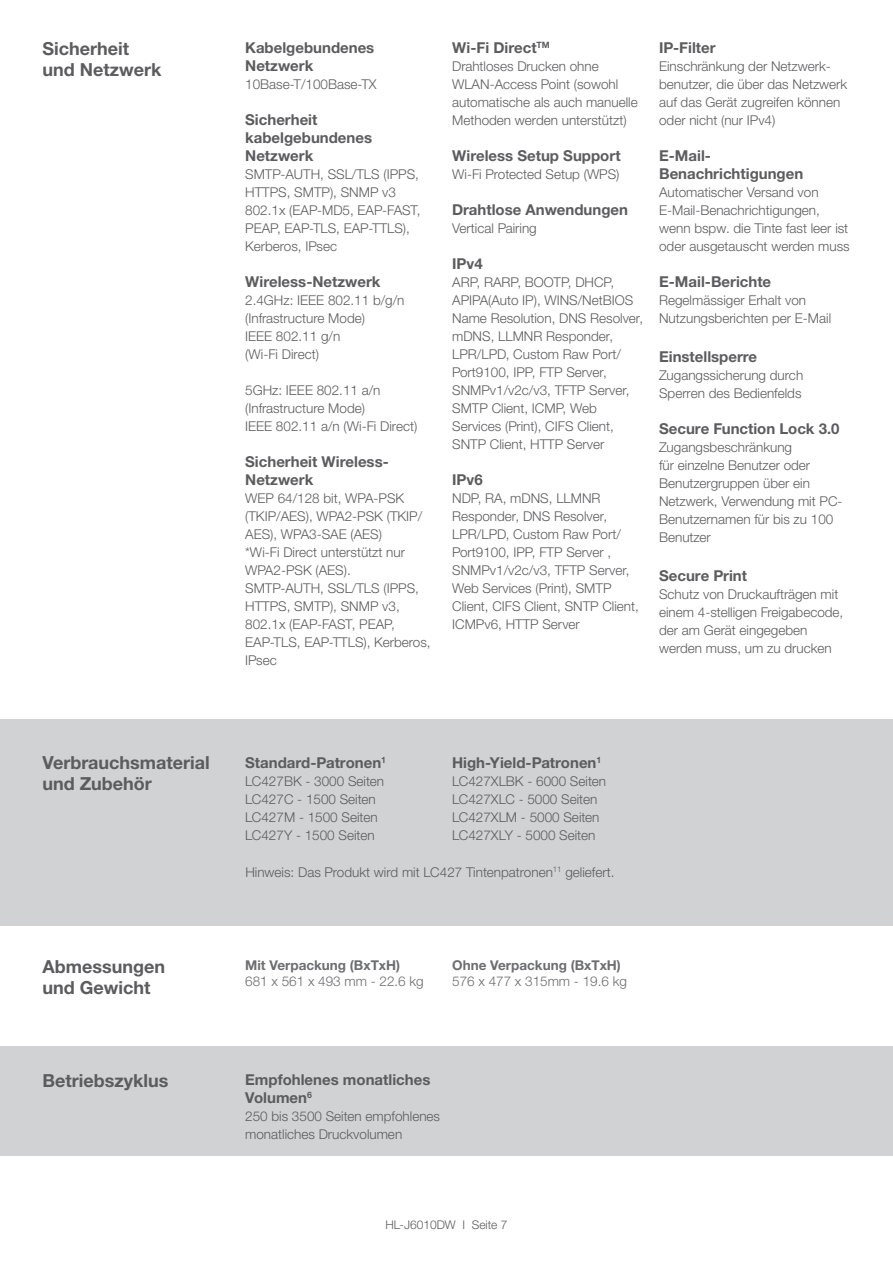
<style>
.page{position:relative;width:893px;height:1263px;background:#fff}
.page>*{position:absolute;margin:0;border:0;box-sizing:border-box;transform-origin:0 0}
.t1{font:700 18px/21px "Helvetica Neue LTW1 G";color:#5c5c5f}
.t2{font:700 15px/18px "Helvetica Neue LTW1 G";color:#5c5c5f}
.t3{font:300 13.5px/18px "Helvetica Neue LTW1 G";color:#5c5c5f}
.t4{font:700 13.5px "Helvetica Neue LTW1 G";color:#6c6d70}
.t5{font:300 13.5px "Helvetica Neue LTW1 G";color:#6c6d70}
.t6{font:300 12px "Helvetica Neue LTW1 G";color:#5c5c5f}
</style>
<div class="page">
<div style="left:0;top:1046px;width:893px;height:110px;background:#d1d2d4"></div>
<div style="left:0;top:719px;width:893px;height:206px;background:#d1d2d4"></div>
<h1 class="t1" style="left:43px;top:38px;width:121px">Sicherheit und Netzwerk</h1>
<p class="t2" style="left:245px;top:39px;width:131px">Kabelgebundenes<br>Netzwerk</p>
<p class="t3" style="left:245px;top:75px;width:133px">10Base-T/100Base-TX</p>
<p class="t2" style="left:245px;top:111px;width:128px">Sicherheit kabelgebundenes<br>Netzwerk</p>
<p class="t3" style="left:245px;top:165px;width:177px">SMTP-AUTH, SSL/TLS (IPPS,<br>HTTPS, SMTP), SNMP v3<br>802.1x (EAP-MD5, EAP-FAST,<br>PEAP, EAP-TLS, EAP-TTLS),<br>Kerberos, IPsec</p>
<p class="t2" style="left:245px;top:273px;width:137px">Wireless-Netzwerk</p>
<p class="t3" style="left:245px;top:291px;width:161px">2.4GHz: IEEE 802.11 b/g/n (Infrastructure Mode)<br>IEEE 802.11 g/n<br>(Wi-Fi Direct)</p>
<p class="t3" style="left:245px;top:381px;width:174px">5GHz: IEEE 802.11 a/n (Infrastructure Mode)<br>IEEE 802.11 a/n (Wi-Fi Direct)</p>
<p class="t2" style="left:245px;top:453px;width:145px">Sicherheit Wireless-<br>Netzwerk</p>
<p class="t3" style="left:245px;top:489px;width:187px">WEP 64/128 bit, WPA-PSK (TKIP/AES), WPA2-PSK (TKIP/<br>AES), WPA3-SAE (AES)<br>*Wi-Fi Direct unterstützt nur<br>WPA2-PSK (AES).<br>SMTP-AUTH, SSL/TLS (IPPS,<br>HTTPS, SMTP), SNMP v3,<br>802.1x (EAP-FAST, PEAP,<br>EAP-TLS, EAP-TTLS), Kerberos,<br>IPsec</p>
<p class="t2" style="left:452px;top:39px;width:99px">Wi-Fi Direct<sup>TM</sup></p>
<p class="t3" style="left:452px;top:57px;width:187px">Drahtloses Drucken ohne<br>WLAN-Access Point (sowohl automatische als auch manuelle<br>Methoden werden unterstützt)</p>
<p class="t2" style="left:452px;top:147px;width:170px">Wireless Setup Support</p>
<p class="t3" style="left:452px;top:165px;width:169px">Wi-Fi Protected Setup (WPS)</p>
<p class="t2" style="left:452px;top:201px;width:177px">Drahtlose Anwendungen</p>
<p class="t3" style="left:452px;top:219px;width:86px">Vertical Pairing</p>
<p class="t2" style="left:452px;top:255px;width:32px">IPv4</p>
<p class="t3" style="left:452px;top:273px;width:193px">ARP, RARP, BOOTP, DHCP,<br>APIPA(Auto IP), WINS/NetBIOS<br>Name Resolution, DNS Resolver, mDNS, LLMNR Responder,<br>LPR/LPD, Custom Raw Port/<br>Port9100, IPP, FTP Server,<br>SNMPv1/v2c/v3, TFTP Server,<br>SMTP Client, ICMP, Web<br>Services (Print), CIFS Client,<br>SNTP Client, HTTP Server</p>
<p class="t2" style="left:452px;top:471px;width:32px">IPv6</p>
<p class="t3" style="left:452px;top:489px;width:188px">NDP, RA, mDNS, LLMNR<br>Responder, DNS Resolver,<br>LPR/LPD, Custom Raw Port/<br>Port9100, IPP, FTP Server ,<br>SNMPv1/v2c/v3, TFTP Server,<br>Web Services (Print), SMTP<br>Client, CIFS Client, SNTP Client,<br>ICMPv6, HTTP Server</p>
<p class="t2" style="left:659px;top:39px;width:58px">IP-Filter</p>
<p class="t3" style="left:659px;top:57px;width:190px">Einschränkung der Netzwerk&shy;benutzer, die über das Netzwerk auf das Gerät zugreifen können oder nicht (nur IPv4)</p>
<p class="t2" style="left:659px;top:147px;width:146px">E-Mail-<br>Benachrichtigungen</p>
<p class="t3" style="left:659px;top:183px;width:192px">Automatischer Versand von<br>E-Mail-Benachrichtigungen, wenn bspw. die Tinte fast leer ist oder ausgetauscht werden muss</p>
<p class="t2" style="left:659px;top:273px;width:114px">E-Mail-Berichte</p>
<p class="t3" style="left:659px;top:291px;width:174px">Regelmässiger Erhalt von<br>Nutzungsberichten per E-Mail</p>
<p class="t2" style="left:659px;top:348px;width:100px">Einstellsperre</p>
<p class="t3" style="left:659px;top:366px;width:146px">Zugangssicherung durch<br>Sperren des Bedienfelds</p>
<p class="t2" style="left:659px;top:420px;width:182px">Secure Function Lock 3.0</p>
<p class="t3" style="left:659px;top:438px;width:185px">Zugangsbeschränkung<br>für einzelne Benutzer oder<br>Benutzergruppen über ein<br>Netzwerk, Verwendung mit PC-<br>Benutzernamen für bis zu 100<br>Benutzer</p>
<p class="t2" style="left:659px;top:567px;width:90px">Secure Print</p>
<p class="t3" style="left:659px;top:585px;width:186px">Schutz von Druckaufträgen mit einem 4-stelligen Freigabecode, der am Gerät eingegeben werden muss, um zu drucken</p>
<h1 class="t1" style="left:43px;top:752px;width:169px">Verbrauchsmaterial und Zubehör</h1>
<p class="t2" style="left:245px;top:753px;width:142px">Standard-Patronen<sup>1</sup></p>
<p class="t3" style="left:245px;top:772px;width:140px">LC427BK - 3000 Seiten<br>LC427C - 1500 Seiten<br>LC427M - 1500 Seiten<br>LC427Y - 1500 Seiten</p>
<p class="t2" style="left:452px;top:753px;width:151px">High-Yield-Patronen<sup>1</sup></p>
<p class="t3" style="left:452px;top:772px;width:155px">LC427XLBK - 6000 Seiten<br>LC427XLC - 5000 Seiten<br>LC427XLM - 5000 Seiten<br>LC427XLY - 5000 Seiten</p>
<p class="t3" style="left:245px;top:863px;width:371px">Hinweis: Das Produkt wird mit LC427 Tintenpatronen<sup>11</sup> geliefert.</p>
<h1 class="t1" style="left:43px;top:956px;width:124px">Abmessungen und Gewicht</h1>
<p class="t4" style="left:245px;top:956px;width:156px">Mit Verpackung (BxTxH)</p>
<p class="t5" style="left:245px;top:973px;width:180px">681 x 561 x 493 mm - 22.6 kg</p>
<p class="t4" style="left:452px;top:956px;width:170px">Ohne Verpackung (BxTxH)</p>
<p class="t5" style="left:452px;top:973px;width:176px">576 x 477 x 315mm - 19.6 kg</p>
<h1 class="t1" style="left:43px;top:1070px;width:127px">Betriebszyklus</h1>
<p class="t2" style="left:245px;top:1070px;width:187px">Empfohlenes monatliches<br>Volumen<sup>6</sup></p>
<p class="t3" style="left:245px;top:1107px;width:196px">250 bis 3500 Seiten empfohlenes monatliches Druckvolumen</p>
<p class="t6" style="left:385px;top:1217px;width:123px">HL-J6010DW I Seite 7</p>
</div>
